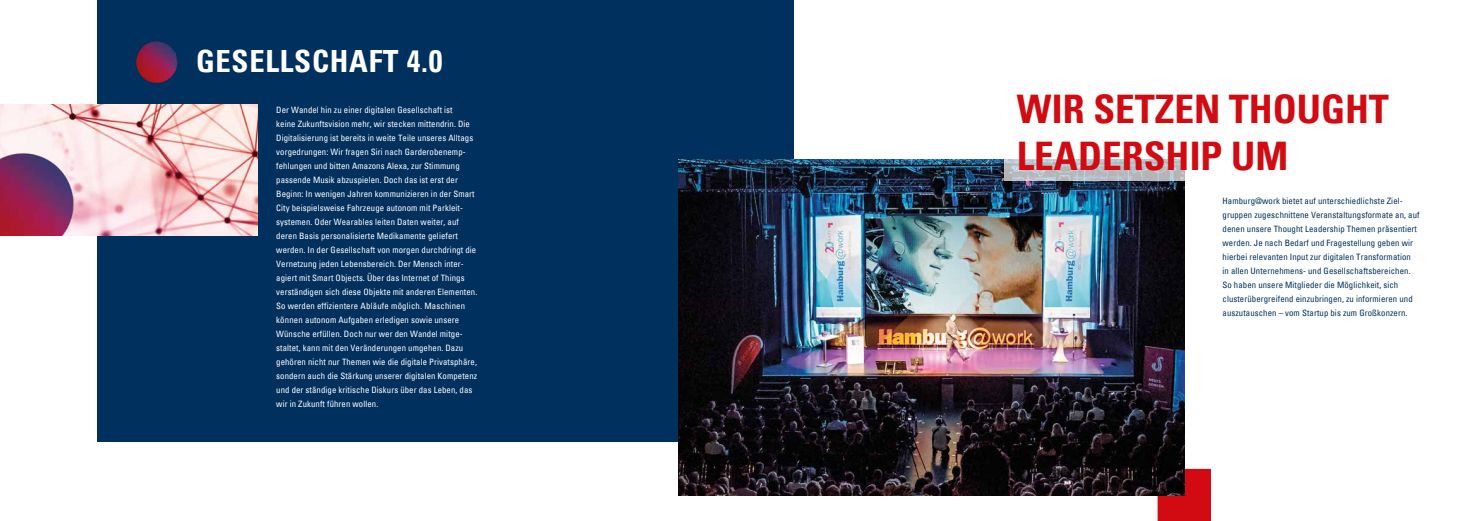
<style>
.page{position:relative;width:1474px;height:521px;background:#fff}
.page>*{position:absolute;margin:0;border:0;box-sizing:border-box;transform-origin:0 0}
.t1{font:700 condensed 39.38px/47.2px "Univers";color:#d20a11}
.t2{font:700 condensed 30.62px "Univers";letter-spacing:.025em;color:#fff}
.t3{font:condensed 8.75px/14px "Univers";letter-spacing:.01em;color:#fff}
.t4{font:condensed 8.75px/14px "Univers";letter-spacing:.01em;color:#00305d}
</style>
<div class="page">
<div style="left:1157px;top:469px;width:53px;height:52px;background:#d20a11"></div>
<div style="left:98px;top:0;width:696px;height:442px;background:#00305d"></div>
<img style="left:678px;top:160px;width:506px;height:336px">
<img style="left:0;top:105px;width:257px;height:130px">
<img style="left:136px;top:41px;width:42px;height:42px">
<img style="left:0;top:131px;width:102px;height:104px">
<svg style="left:1004px;top:159px;width:181px;height:22px"></svg>
<h2 class="t2" style="left:196px;top:42px;width:248px">GESELLSCHAFT 4.0</h2>
<p class="t3" style="left:276px;top:102px;width:202px">Der Wandel hin zu einer digitalen Gesellschaft ist<br>keine Zukunftsvision mehr, wir stecken mittendrin. Die Digitalisierung ist bereits in weite Teile unseres Alltags vorgedrungen: Wir fragen Siri nach Garderobenemp&shy;fehlungen und bitten Amazons Alexa, zur Stimmung passende Musik abzuspielen. Doch das ist erst der Beginn: In wenigen Jahren kommunizieren in der Smart City beispielsweise Fahrzeuge autonom mit Parkleit&shy;systemen. Oder Wearables leiten Daten weiter, auf deren Basis personalisierte Medikamente geliefert werden. In der Gesellschaft von morgen durchdringt die Vernetzung jeden Lebensbereich. Der Mensch inter&shy;agiert mit Smart Objects. Über das Internet of Things verständigen sich diese Objekte mit anderen Elementen.<br>So werden effizientere Abläufe möglich. Maschinen können autonom Aufgaben erledigen sowie unsere Wünsche erfüllen. Doch nur wer den Wandel mitge&shy;staltet, kann mit den Veränderungen umgehen. Dazu gehören nicht nur Themen wie die digitale Privatsphäre, sondern auch die Stärkung unserer digitalen Kompetenz und der ständige kritische Diskurs über das Leben, das wir in Zukunft führen wollen.</p>
<h1 class="t1" style="left:1016px;top:85px;width:373px">WIR SETZEN THOUGHT<br>LEADERSHIP UM</h1>
<p class="t4" style="left:1222px;top:193px;width:198px">Hamburg@work bietet auf unterschiedlichste Ziel&shy;gruppen zugeschnittene Veranstaltungsformate an, auf denen unsere Thought Leadership Themen präsentiert werden. Je nach Bedarf und Fragestellung geben wir hierbei relevanten Input zur digitalen Transformation<br>in allen Unternehmens- und Gesellschaftsbereichen.<br>So haben unsere Mitglieder die Möglichkeit, sich clusterübergreifend einzubringen, zu informieren und auszutauschen – vom Startup bis zum Großkonzern.</p>
</div>
